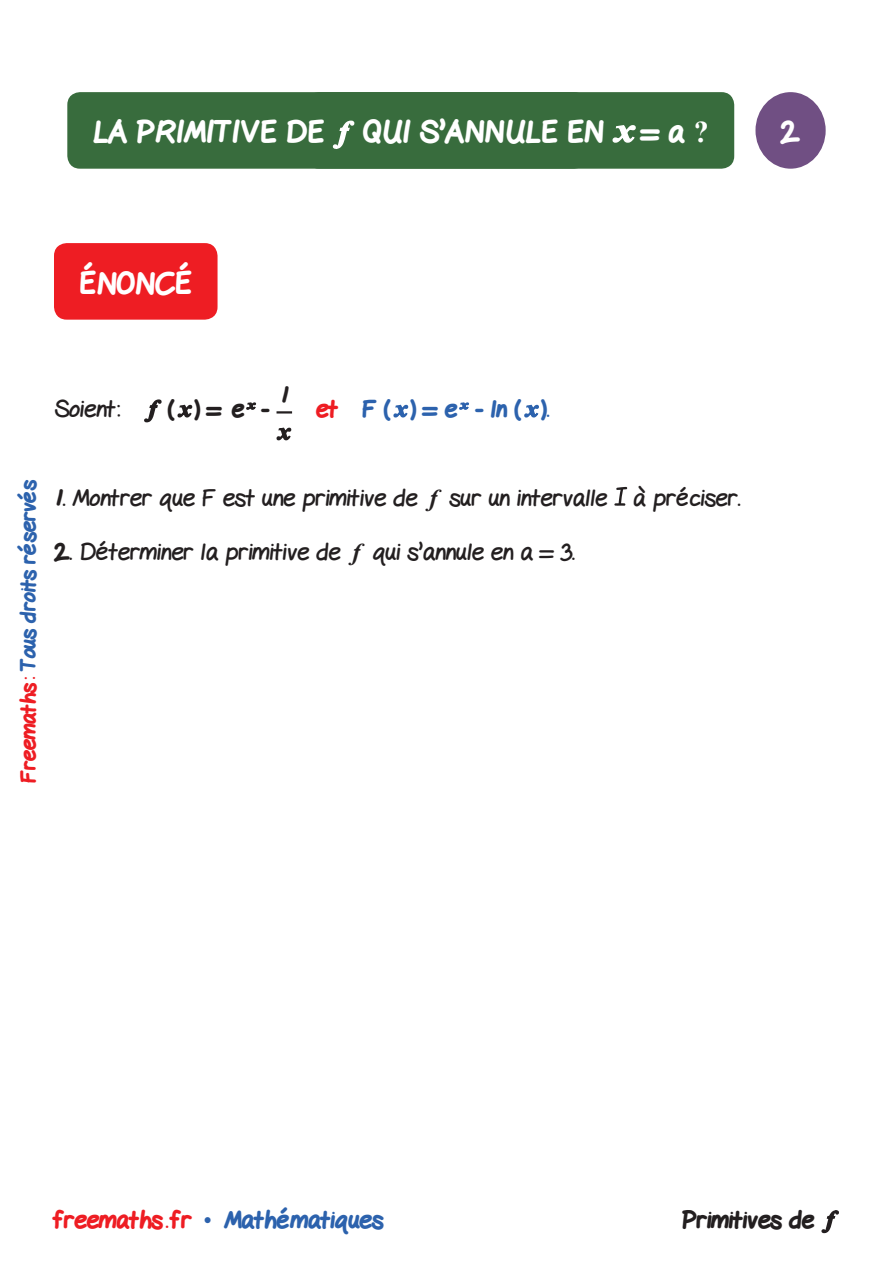
<style>
.page{position:relative;width:893px;height:1263px;background:#fff}
.page>*{position:absolute;margin:0;border:0;box-sizing:border-box;transform-origin:0 0}
.t1{font:800 30px "Gel Pen";color:#fff}
.Texte-Ennonce{font:24px "Gel Pen";color:#231f20}
.Texte-Ennonce-2{font:800 24px "Gel Pen";color:#2c62ad}
.Texte-Ennonce-3{font:800 24px "Gel Pen";color:#231f20}
.Texte{font:800 24px "Gel Pen";color:#231f20}
.t2{font:800 21px "Gel Pen";letter-spacing:-.01em;color:#2c62ad}
.s1{font-family:"Times New Roman";font-weight:700}
.s2{color:#ee1d23}
.s3{font-weight:400}
.s4{font-weight:800}
.s5{font-family:"Times New Roman";font-weight:700;font-style:italic}
.s6{font-family:"Times New Roman";font-weight:400}
</style>
<div class="page">
<div style="left:54px;top:243px;width:164px;height:77px;background:#ee1d23;border-radius:13px"></div>
<svg style="left:144px;top:399px;width:18px;height:24px"></svg>
<svg style="left:177px;top:404px;width:16px;height:14px"></svg>
<svg style="left:246px;top:402px;width:11px;height:8px"></svg>
<svg style="left:276px;top:411px;width:16px;height:2px"></svg>
<svg style="left:276px;top:427px;width:16px;height:14px"></svg>
<svg style="left:393px;top:404px;width:16px;height:14px"></svg>
<svg style="left:459px;top:402px;width:10px;height:8px"></svg>
<svg style="left:524px;top:404px;width:15px;height:14px"></svg>
<svg style="left:614px;top:487px;width:13px;height:19px"></svg>
<div style="left:755px;top:92px;width:71px;height:77px;background:#704f83;border-radius:50%"></div>
<div style="left:67px;top:92px;width:667px;height:77px;background:#386c3d;border-radius:13px"></div>
<svg style="left:332px;top:120px;width:23px;height:29px"></svg>
<svg style="left:612px;top:125px;width:24px;height:18px"></svg>
<svg style="left:821px;top:1210px;width:18px;height:24px"></svg>
<p class="t1" style="left:93px;top:109px;width:232px">LA PRIMITIVE DE</p>
<p class="t1" style="left:362px;top:109px;width:243px">QUI S’ANNULE EN</p>
<p class="t1" style="left:642px;top:109px;width:68px">= a <span class="s1">?</span></p>
<p class="t1" style="left:780px;top:109px;width:21px">2</p>
<p class="t1" style="left:406px;top:109px;width:83px">TITRE</p>
<p class="t1" style="left:80px;top:260px;width:114px">ÉNONCÉ</p>
<p class="Texte-Ennonce" style="left:54px;top:389px;width:68px">Soient:</p>
<p class="Texte-Ennonce-3" style="left:168px;top:390px;width:103px">() = e-</p>
<p class="Texte" style="left:280px;top:376px;width:10px">1</p>
<p class="Texte-Ennonce-2" style="left:316px;top:390px;width:235px"><span class="s2">et</span> F () = e- ln ()<span class="s3">.</span></p>
<p class="t2" style="left:12px;top:783px;width:305px;rotate:-90deg"><span class="s2">Freemaths:</span> Tous droits réservés</p>
<p class="Texte-Ennonce" style="left:54px;top:478px;width:688px"><span class="s4">1.</span> Montrer que F est une primitive de <span class="s5">f</span> sur un intervalle à préciser.</p>
<p class="Texte-Ennonce" style="left:54px;top:532px;width:522px"><span class="s4">2.</span> Déterminer la primitive de <span class="s5">f</span> qui s’annule en a = 3.</p>
<p class="Texte-Ennonce-2" style="left:54px;top:1201px;width:331px"><span class="s2">freemaths . fr</span> <span class="s6">•</span> Mathématiques</p>
<p class="Texte-Ennonce-3" style="left:681px;top:1201px;width:134px">Primitives de</p>
</div>
